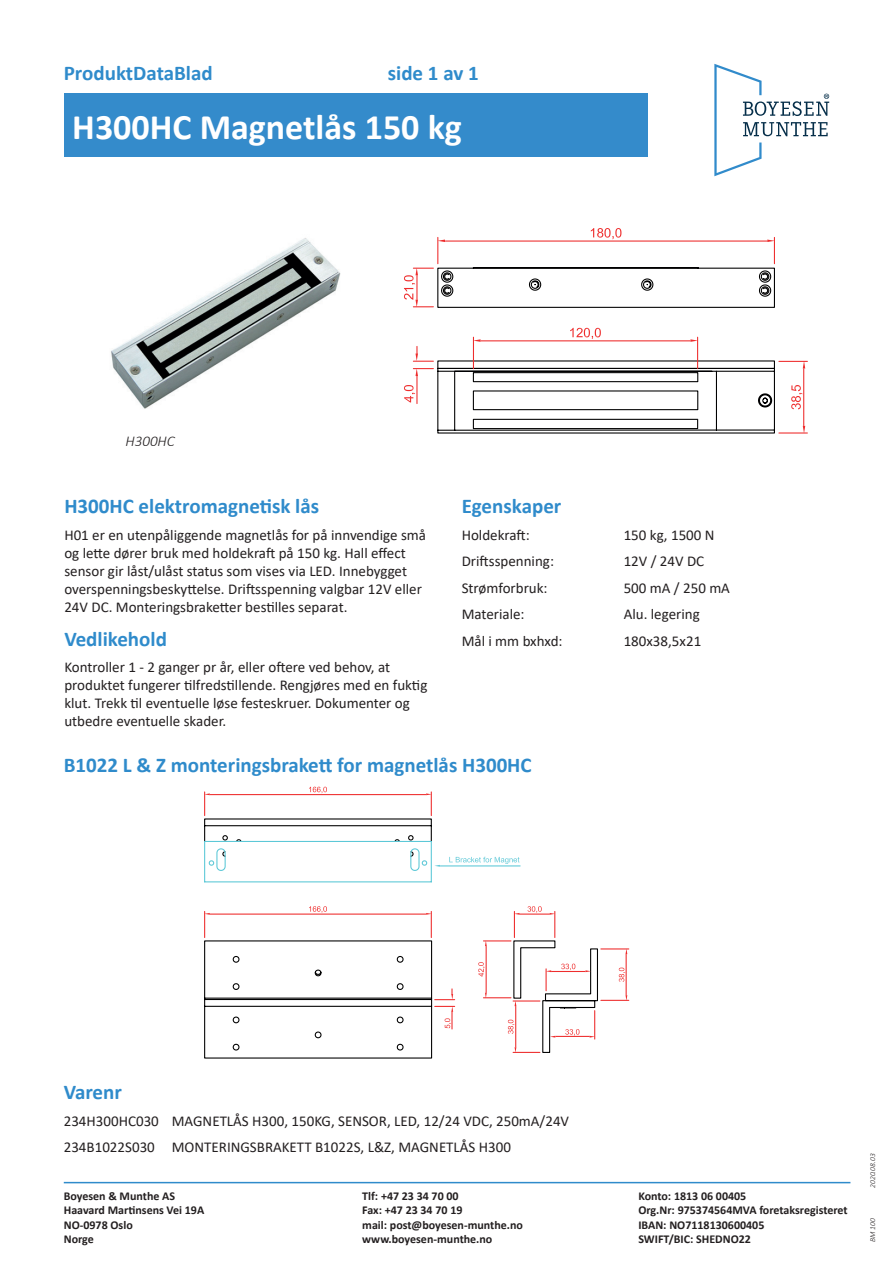
<style>
.page{position:relative;width:893px;height:1263px;background:#fff}
.page>*{position:absolute;margin:0;border:0;box-sizing:border-box;transform-origin:0 0}
.t1{font:700 36px "Calibri";color:#fff}
.t2{font:700 21px "Calibri";color:#2f8bcb}
.t3{font:15px/18px "Calibri";color:#231f20}
.t4{font:italic 300 15px "Calibri";color:#231f20}
.t5{font:700 12px "Calibri";color:#231f20}
.t6{font:italic 300 7.5px "Calibri";color:#231f20}
</style>
<div class="page">
<hr style="left:64px;top:1182px;width:786px;height:1px;background:#2f8bcb">
<svg style="left:714px;top:64px;width:115px;height:112px"></svg>
<div style="left:64px;top:94px;width:583px;height:63px;background:#348bcb"></div>
<svg style="left:437px;top:267px;width:338px;height:167px"></svg>
<hr style="left:481px;top:340px;width:209px;height:1px;background:#ee2d2d">
<hr style="left:697px;top:337px;width:1px;height:32px;background:#ee2d2d">
<hr style="left:473px;top:337px;width:1px;height:32px;background:#ee2d2d">
<svg style="left:474px;top:339px;width:7px;height:3px"></svg>
<svg style="left:690px;top:339px;width:8px;height:3px"></svg>
<svg style="left:570px;top:328px;width:31px;height:11px"></svg>
<hr style="left:445px;top:240px;width:322px;height:2px;background:#ee2d2d">
<svg style="left:767px;top:237px;width:8px;height:27px"></svg>
<svg style="left:591px;top:228px;width:30px;height:11px"></svg>
<svg style="left:404px;top:237px;width:41px;height:70px"></svg>
<svg style="left:413px;top:346px;width:20px;height:16px"></svg>
<svg style="left:404px;top:368px;width:29px;height:36px"></svg>
<hr style="left:803px;top:369px;width:1px;height:57px;background:#ee2d2d">
<svg style="left:779px;top:361px;width:28px;height:7px"></svg>
<svg style="left:779px;top:426px;width:28px;height:7px"></svg>
<svg style="left:791px;top:385px;width:11px;height:24px"></svg>
<svg style="left:472px;top:419px;width:227px;height:11px"></svg>
<img style="left:111px;top:238px;width:230px;height:171px">
<svg style="left:204px;top:940px;width:394px;height:119px"></svg>
<hr style="left:210px;top:913px;width:216px;height:2px;background:#ee2d2d">
<svg style="left:204px;top:911px;width:6px;height:26px"></svg>
<svg style="left:426px;top:911px;width:6px;height:26px"></svg>
<svg style="left:309px;top:906px;width:18px;height:7px"></svg>
<svg style="left:435px;top:989px;width:20px;height:11px"></svg>
<svg style="left:435px;top:1006px;width:20px;height:23px"></svg>
<hr style="left:440px;top:865px;width:80px;height:1px;background:#5cc8d7">
<svg style="left:204px;top:787px;width:236px;height:96px"></svg>
<svg style="left:449px;top:857px;width:70px;height:7px"></svg>
<hr style="left:486px;top:946px;width:1px;height:46px;background:#ee2d2d">
<svg style="left:478px;top:962px;width:7px;height:14px"></svg>
<hr style="left:626px;top:954px;width:1px;height:41px;background:#ee2d2d">
<svg style="left:601px;top:948px;width:28px;height:6px"></svg>
<svg style="left:601px;top:995px;width:28px;height:6px"></svg>
<svg style="left:619px;top:968px;width:6px;height:14px"></svg>
<hr style="left:520px;top:913px;width:29px;height:2px;background:#ee2d2d">
<svg style="left:483px;top:911px;width:37px;height:35px"></svg>
<svg style="left:550px;top:911px;width:5px;height:26px"></svg>
<svg style="left:528px;top:906px;width:14px;height:7px"></svg>
<hr style="left:551px;top:971px;width:34px;height:1px;background:#ee2d2d">
<svg style="left:546px;top:969px;width:5px;height:22px"></svg>
<svg style="left:585px;top:970px;width:6px;height:2px"></svg>
<svg style="left:561px;top:964px;width:14px;height:6px"></svg>
<hr style="left:515px;top:1006px;width:1px;height:41px;background:#ee2d2d">
<svg style="left:483px;top:993px;width:57px;height:13px"></svg>
<svg style="left:513px;top:1047px;width:27px;height:6px"></svg>
<svg style="left:508px;top:1020px;width:6px;height:14px"></svg>
<hr style="left:556px;top:1036px;width:33px;height:1px;background:#ee2d2d">
<svg style="left:590px;top:1010px;width:5px;height:29px"></svg>
<svg style="left:565px;top:1029px;width:14px;height:7px"></svg>
<h2 class="t2" style="left:64px;top:58px;width:150px">ProduktDataBlad</h2>
<h2 class="t2" style="left:388px;top:58px;width:92px">side 1 av 1</h2>
<h1 class="t1" style="left:72px;top:102px;width:391px">H300HC Magnetlås 150 kg</h1>
<p class="t4" style="left:126px;top:432px;width:51px">H300HC</p>
<h2 class="t2" style="left:64px;top:491px;width:256px">H300HC elektromagnetisk lås</h2>
<p class="t3" style="left:64px;top:525px;width:363px">H01 er en utenpåliggende magnetlås for på innvendige små og lette dører bruk med holdekraft på 150 kg. Hall effect sensor gir låst/ulåst status som vises via LED. Innebygget overspenningsbeskyttelse. Driftsspenning valgbar 12V eller 24V DC. Monteringsbraketter bestilles separat.</p>
<h2 class="t2" style="left:64px;top:624px;width:104px">Vedlikehold</h2>
<p class="t3" style="left:64px;top:658px;width:365px">Kontroller 1 - 2 ganger pr år, eller oftere ved behov, at produktet fungerer tilfredstillende. Rengjøres med en fuktig klut. Trekk til eventuelle løse festeskruer. Dokumenter og utbedre eventuelle skader.</p>
<h2 class="t2" style="left:462px;top:491px;width:101px">Egenskaper</h2>
<p class="t3" style="left:462px;top:525px;width:70px">Holdekraft:</p>
<p class="t3" style="left:624px;top:525px;width:92px">150 kg, 1500 N</p>
<p class="t3" style="left:462px;top:552px;width:94px">Driftsspenning:</p>
<p class="t3" style="left:624px;top:552px;width:82px">12V / 24V DC</p>
<p class="t3" style="left:462px;top:578px;width:87px">Strømforbruk:</p>
<p class="t3" style="left:624px;top:578px;width:108px">500 mA / 250 mA</p>
<p class="t3" style="left:462px;top:605px;width:64px">Materiale:</p>
<p class="t3" style="left:624px;top:605px;width:78px">Alu. legering</p>
<p class="t3" style="left:462px;top:631px;width:102px">Mål i mm bxhxd:</p>
<p class="t3" style="left:624px;top:631px;width:79px">180x38,5x21</p>
<h2 class="t2" style="left:64px;top:750px;width:469px">B1022 L &amp; Z monteringsbrakett for magnetlås H300HC</h2>
<h2 class="t2" style="left:64px;top:1077px;width:60px">Varenr</h2>
<p class="t3" style="left:64px;top:1107px;width:507px;line-height:26.5px">234H300HC030 MAGNETLÅS H300, 150KG, SENSOR, LED, 12/24 VDC, 250mA/24V<br>234B1022S030 MONTERINGSBRAKETT B1022S, L&amp;Z, MAGNETLÅS H300</p>
<p class="t5" style="left:64px;top:1187px;width:113px">Boyesen &amp; Munthe AS</p>
<p class="t5" style="left:362px;top:1187px;width:98px">Tlf: +47 23 34 70 00</p>
<p class="t5" style="left:638px;top:1187px;width:110px">Konto: 1813 06 00405</p>
<p class="t5" style="left:64px;top:1201px;width:142px">Haavard Martinsens Vei 19A</p>
<p class="t5" style="left:362px;top:1201px;width:102px">Fax: +47 23 34 70 19</p>
<p class="t5" style="left:638px;top:1201px;width:211px">Org.Nr: 975374564MVA foretaksregisteret</p>
<p class="t5" style="left:64px;top:1216px;width:71px">NO-0978 Oslo</p>
<p class="t5" style="left:362px;top:1216px;width:162px">mail: post@boyesen-munthe.no</p>
<p class="t5" style="left:638px;top:1216px;width:128px">IBAN: NO7118130600405</p>
<p class="t5" style="left:64px;top:1230px;width:32px">Norge</p>
<p class="t5" style="left:362px;top:1230px;width:132px">www.boyesen-munthe.no</p>
<p class="t5" style="left:638px;top:1230px;width:114px">SWIFT/BIC: SHEDNO22</p>
<p class="t6" style="left:868px;top:1188px;width:36px;rotate:-90deg">2020.08.03</p>
<p class="t6" style="left:868px;top:1242px;width:25px;rotate:-90deg">BM 100</p>
</div>
